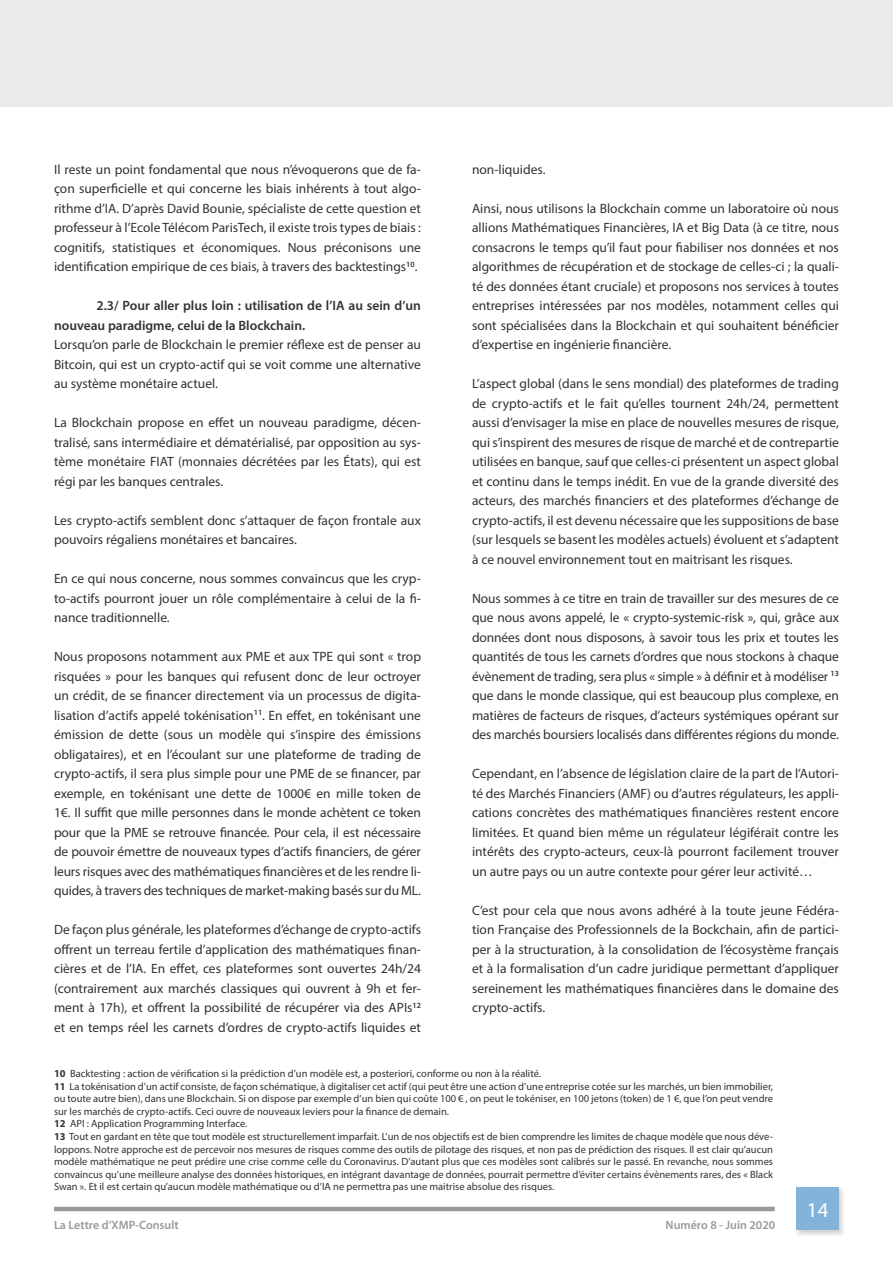
<style>
.page{position:relative;width:893px;height:1263px;background:#fff}
.page>*{position:absolute;margin:0;border:0;box-sizing:border-box;transform-origin:0 0}
.t1{font:21px "Myriad Pro";color:#fff}
.t2{font:13.5px/19.5px "Myriad Pro";color:#333232;text-align:justify}
.t3{font:600 13.5px/19.5px "Myriad Pro";color:#333232}
.t4{font:600 12px "Myriad Pro";color:#9a999a}
.t5{font:10.5px/12.6px "Myriad Pro";color:#333232;text-align:justify}
.s1{font-weight:700}
</style>
<div class="page">
<div style="left:0;top:0;width:893px;height:106px;background:#ecebec"></div>
<hr style="left:54px;top:1207px;width:721px;height:4px;background:#999">
<div style="left:794px;top:1185px;width:52px;height:52px;background:#000;opacity:.2"></div>
<div style="left:796px;top:1188px;width:43px;height:42px;background:#84b3da"></div>
<p class="t2" style="left:54px;top:159px;width:368px">Il reste un point fondamental que nous n’évoquerons que de fa&shy;çon superficielle et qui concerne les biais inhérents à tout algo&shy;rithme d’IA. D’après David Bounie, spécialiste de cette question et professeur à l’Ecole Télécom ParisTech, il existe trois types de biais : cognitifs, statistiques et économiques. Nous préconisons une identification empirique de ces biais, à travers des backtestings<sup>10</sup>.</p>
<p class="t3" style="left:54px;top:296px;width:368px;text-indent:43px">2.3/ Pour aller plus loin : utilisation de l’IA au sein d’un nouveau paradigme, celui de la Blockchain.</p>
<p class="t2" style="left:54px;top:335px;width:368px">Lorsqu’on parle de Blockchain le premier réflexe est de penser au Bitcoin, qui est un crypto-actif qui se voit comme une alternative au système monétaire actuel.</p>
<p class="t2" style="left:54px;top:413px;width:368px">La Blockchain propose en effet un nouveau paradigme, décen&shy;tralisé, sans intermédiaire et dématérialisé, par opposition au sys&shy;tème monétaire FIAT (monnaies décrétées par les États), qui est régi par les banques centrales.</p>
<p class="t2" style="left:54px;top:510px;width:368px">Les crypto-actifs semblent donc s’attaquer de façon frontale aux pouvoirs régaliens monétaires et bancaires.</p>
<p class="t2" style="left:54px;top:569px;width:368px">En ce qui nous concerne, nous sommes convaincus que les cryp&shy;to-actifs pourront jouer un rôle complémentaire à celui de la fi&shy;nance traditionnelle.</p>
<p class="t2" style="left:54px;top:647px;width:368px">Nous proposons notamment aux PME et aux TPE qui sont « trop risquées » pour les banques qui refusent donc de leur octroyer un crédit, de se financer directement via un processus de digita&shy;lisation d’actifs appelé tokénisation<sup>11</sup>. En effet, en tokénisant une émission de dette (sous un modèle qui s’inspire des émissions obligataires), et en l’écoulant sur une plateforme de trading de crypto-actifs, il sera plus simple pour une PME de se financer, par exemple, en tokénisant une dette de 1000€ en mille token de 1€. Il suffit que mille personnes dans le monde achètent ce token pour que la PME se retrouve financée. Pour cela, il est nécessaire de pouvoir émettre de nouveaux types d’actifs financiers, de gérer leurs risques avec des mathématiques financières et de les rendre li&shy;quides, à travers des techniques de market-making basés sur du ML.</p>
<p class="t2" style="left:54px;top:920px;width:368px">De façon plus générale, les plateformes d’échange de crypto-actifs offrent un terreau fertile d’application des mathématiques finan&shy;cières et de l’IA. En effet, ces plateformes sont ouvertes 24h/24 (contrairement aux marchés classiques qui ouvrent à 9h et fer&shy;ment à 17h), et offrent la possibilité de récupérer via des APIs<sup>12 </sup>et en temps réel les carnets d’ordres de crypto-actifs liquides et</p>
<p class="t2" style="left:472px;top:159px;width:75px">non-liquides.</p>
<p class="t2" style="left:472px;top:198px;width:368px">Ainsi, nous utilisons la Blockchain comme un laboratoire où nous allions Mathématiques Financières, IA et Big Data (à ce titre, nous consacrons le temps qu’il faut pour fiabiliser nos données et nos algorithmes de récupération et de stockage de celles-ci ; la quali&shy;té des données étant cruciale) et proposons nos services à toutes entreprises intéressées par nos modèles, notamment celles qui sont spécialisées dans la Blockchain et qui souhaitent bénéficier d’expertise en ingénierie financière.</p>
<p class="t2" style="left:472px;top:374px;width:368px">L’aspect global (dans le sens mondial) des plateformes de trading de crypto-actifs et le fait qu’elles tournent 24h/24, permettent aussi d’envisager la mise en place de nouvelles mesures de risque, qui s’inspirent des mesures de risque de marché et de contrepartie utilisées en banque, sauf que celles-ci présentent un aspect global et continu dans le temps inédit. En vue de la grande diversité des acteurs, des marchés financiers et des plateformes d’échange de crypto-actifs, il est devenu nécessaire que les suppositions de base (sur lesquels se basent les modèles actuels) évoluent et s’adaptent à ce nouvel environnement tout en maitrisant les risques.</p>
<p class="t2" style="left:472px;top:588px;width:368px">Nous sommes à ce titre en train de travailler sur des mesures de ce que nous avons appelé, le « crypto-systemic-risk », qui, grâce aux données dont nous disposons, à savoir tous les prix et toutes les quantités de tous les carnets d’ordres que nous stockons à chaque évènement de trading, sera plus « simple » à définir et à modéliser <sup>13 </sup>que dans le monde classique, qui est beaucoup plus complexe, en matières de facteurs de risques, d’acteurs systémiques opérant sur des marchés boursiers localisés dans différentes régions du monde.</p>
<p class="t2" style="left:472px;top:764px;width:368px">Cependant, en l’absence de législation claire de la part de l’Autori&shy;té des Marchés Financiers (AMF) ou d’autres régulateurs, les appli&shy;cations concrètes des mathématiques financières restent encore limitées. Et quand bien même un régulateur légiférait contre les intérêts des crypto-acteurs, ceux-là pourront facilement trouver un autre pays ou un autre contexte pour gérer leur activité…</p>
<p class="t2" style="left:472px;top:900px;width:368px">C’est pour cela que nous avons adhéré à la toute jeune Fédéra&shy;tion Française des Professionnels de la Bockchain, afin de partici&shy;per à la structuration, à la consolidation de l’écosystème français et à la formalisation d’un cadre juridique permettant d’appliquer sereinement les mathématiques financières dans le domaine des crypto-actifs.</p>
<p class="t5" style="left:54px;top:1067px;width:489px"><span class="s1">10</span> Backtesting : action de vérification si la prédiction d’un modèle est, a posteriori, conforme ou non à la réalité.</p>
<p class="t5" style="left:54px;top:1079px;width:721px"><span class="s1">11</span> La tokénisation d’un actif consiste, de façon schématique, à digitaliser cet actif (qui peut être une action d’une entreprise cotée sur les marchés, un bien immobilier, ou toute autre bien), dans une Blockchain. Si on dispose par exemple d’un bien qui coûte 100 € , on peut le tokéniser, en 100 jetons (token) de 1 €, que l’on peut vendre sur les marchés de crypto-actifs. Ceci ouvre de nouveaux leviers pour la finance de demain.</p>
<p class="t5" style="left:54px;top:1117px;width:195px"><span class="s1">12</span> API : Application Programming Interface.</p>
<p class="t5" style="left:54px;top:1130px;width:721px"><span class="s1">13</span> Tout en gardant en tête que tout modèle est structurellement imparfait. L’un de nos objectifs est de bien comprendre les limites de chaque modèle que nous déve&shy;loppons. Notre approche est de percevoir nos mesures de risques comme des outils de pilotage des risques, et non pas de prédiction des risques. Il est clair qu’aucun modèle mathématique ne peut prédire une crise comme celle du Coronavirus. D’autant plus que ces modèles sont calibrés sur le passé. En revanche, nous sommes convaincus qu’une meilleure analyse des données historiques, en intégrant davantage de données, pourrait permettre d’éviter certains évènements rares, des « Black Swan ». Et il est certain qu’aucun modèle mathématique ou d’IA ne permettra pas une maitrise absolue des risques.</p>
<p class="t4" style="left:54px;top:1217px;width:126px">La Lettre d’XMP-Consult</p>
<p class="t4" style="left:666px;top:1217px;width:111px">Numéro 8 - Juin 2020</p>
<p class="t1" style="left:807px;top:1197px;width:23px">14</p>
</div>
